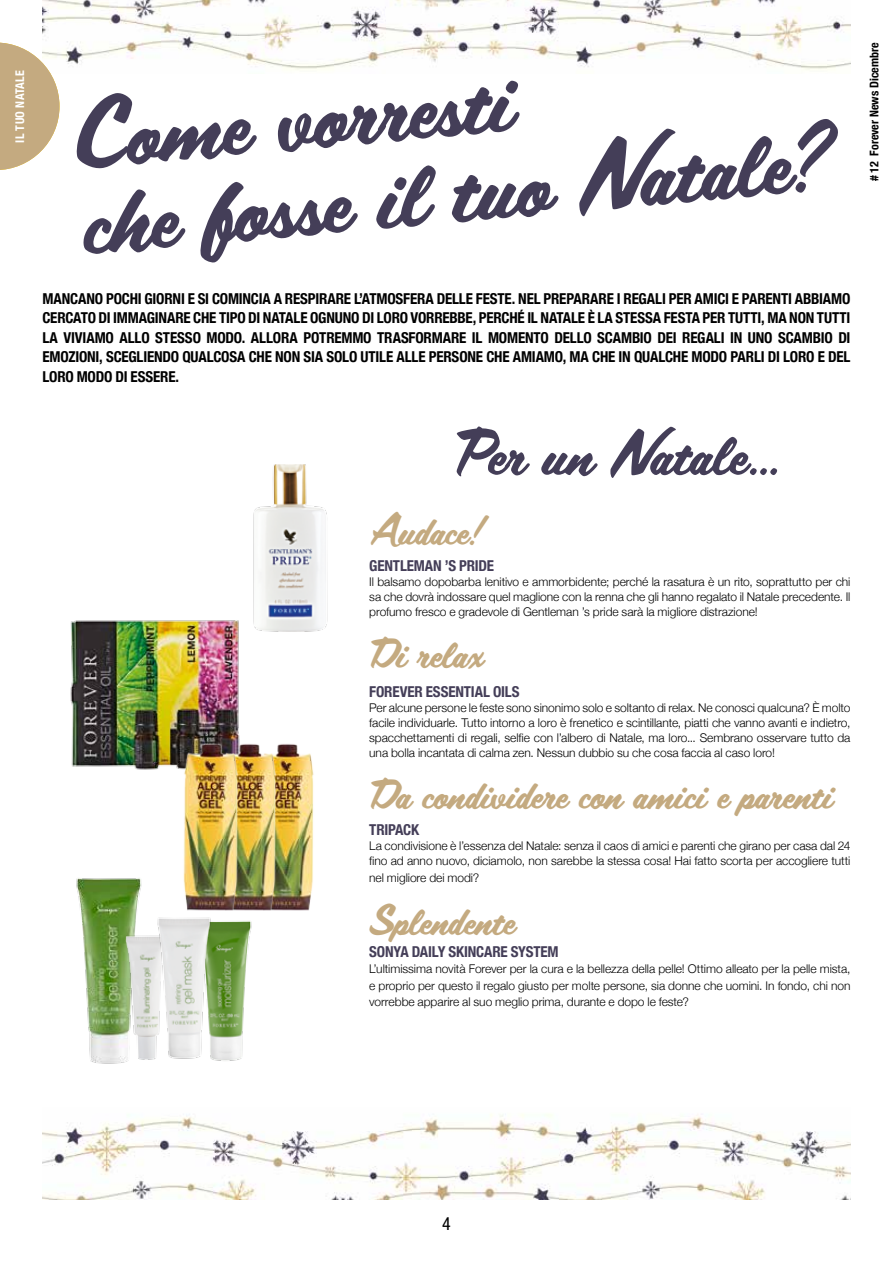
<style>
.page{position:relative;width:893px;height:1263px;background:#fff}
.page>*{position:absolute;margin:0;border:0;box-sizing:border-box;transform-origin:0 0}
.t1{font:88.95px/86.4px "Scriptorama Tradeshow JF";color:#443e58}
.t2{font:57px "Scriptorama Tradeshow JF";letter-spacing:-.01em;color:#443e58}
.t3{font:37.5px "Scriptorama Tradeshow JF";letter-spacing:-.015em;color:#c4aa80}
.t4{font:condensed 18px "Helvetica Neue";color:#000}
.t5{font:700 condensed 15px/19.5px "Helvetica Neue";letter-spacing:-.01em;color:#000;text-align:justify}
.t6{font:700 condensed 15px "Helvetica Neue";letter-spacing:-.01em;color:#443e58}
.t7{font:300 12px/15px "Helvetica Neue";letter-spacing:-.005em;color:#000;text-align:justify}
.t8{font:700 condensed 12px "Helvetica Neue";color:#000}
.t9{font:700 condensed 12px "Helvetica Neue";letter-spacing:.025em;color:#fff}
</style>
<div class="page">
<img style="left:43px;top:0;width:807px;height:70px">
<img style="left:43px;top:1114px;width:807px;height:85px">
<svg style="left:0;top:43px;width:60px;height:127px"></svg>
<img style="left:253px;top:464px;width:75px;height:167px">
<img style="left:70px;top:620px;width:170px;height:150px">
<img style="left:283px;top:744px;width:31px;height:167px">
<img style="left:245px;top:744px;width:38px;height:167px">
<img style="left:164px;top:736px;width:81px;height:164px">
<img style="left:196px;top:884px;width:62px;height:177px">
<img style="left:76px;top:878px;width:66px;height:186px">
<img style="left:115px;top:889px;width:57px;height:175px">
<img style="left:156px;top:900px;width:60px;height:164px">
<p class="t9" style="left:10px;top:143px;width:74px;rotate:-90deg">IL TUO NATALE</p>
<h1 class="t1" style="left:69px;top:90px;width:764px;rotate:-5deg">Come vorresti<br>che fosse il tuo Natale?</h1>
<p class="t5" style="left:42px;top:287px;width:809px">MANCANO POCHI GIORNI E SI COMINCIA A RESPIRARE L’ATMOSFERA DELLE FESTE. NEL PREPARARE I REGALI PER AMICI E PARENTI ABBIAMO CERCATO DI IMMAGINARE CHE TIPO DI NATALE OGNUNO DI LORO VORREBBE, PERCHÉ IL NATALE È LA STESSA FESTA PER TUTTI, MA NON TUTTI LA VIVIAMO ALLO STESSO MODO. ALLORA POTREMMO TRASFORMARE IL MOMENTO DELLO SCAMBIO DEI REGALI IN UNO SCAMBIO DI EMOZIONI, SCEGLIENDO QUALCOSA CHE NON SIA SOLO UTILE ALLE PERSONE CHE AMIAMO, MA CHE IN QUALCHE MODO PARLI DI LORO E DEL LORO MODO DI ESSERE.</p>
<h2 class="t2" style="left:455px;top:414px;width:329px">Per un Natale...</h2>
<h3 class="t3" style="left:369px;top:504px;width:122px">Audace!</h3>
<p class="t6" style="left:369px;top:553px;width:126px">GENTLEMAN ’S PRIDE</p>
<p class="t7" style="left:369px;top:573px;width:483px">Il balsamo dopobarba lenitivo e ammorbidente; perché la rasatura è un rito, soprattutto per chi sa che dovrà indossare quel maglione con la renna che gli hanno regalato il Natale precedente. Il profumo fresco e gradevole di Gentleman ’s pride sarà la migliore distrazione!</p>
<h3 class="t3" style="left:369px;top:628px;width:115px">Di relax</h3>
<p class="t6" style="left:369px;top:679px;width:152px">FOREVER ESSENTIAL OILS</p>
<p class="t7" style="left:369px;top:700px;width:483px">Per alcune persone le feste sono sinonimo solo e soltanto di relax. Ne conosci qualcuna? È molto facile individuarle. Tutto intorno a loro è frenetico e scintillante, piatti che vanno avanti e indietro, spacchettamenti di regali, selfie con l’albero di Natale, ma loro... Sembrano osservare tutto da una bolla incantata di calma zen. Nessun dubbio su che cosa faccia al caso loro!</p>
<h3 class="t3" style="left:369px;top:769px;width:464px">Da condividere con amici e parenti</h3>
<p class="t6" style="left:369px;top:817px;width:51px">TRIPACK</p>
<p class="t7" style="left:369px;top:838px;width:483px">La condivisione è l’essenza del Natale: senza il caos di amici e parenti che girano per casa dal 24 fino ad anno nuovo, diciamolo, non sarebbe la stessa cosa! Hai fatto scorta per accogliere tutti</p>
<p class="t7" style="left:369px;top:869px;width:112px">nel migliore dei modi?</p>
<h3 class="t3" style="left:369px;top:895px;width:147px">Splendente</h3>
<p class="t6" style="left:369px;top:939px;width:191px">SONYA DAILY SKINCARE SYSTEM</p>
<p class="t7" style="left:369px;top:960px;width:483px;line-height:16.5px">L’ultimissima novità Forever per la cura e la bellezza della pelle! Ottimo alleato per la pelle mista, e proprio per questo il regalo giusto per molte persone, sia donne che uomini. In fondo, chi non vorrebbe apparire al suo meglio prima, durante e dopo le feste?</p>
<p class="t8" style="left:864px;top:181px;width:140px;rotate:-90deg"># 12 Forever News Dicembre</p>
<h3 class="t4" style="left:442px;top:1213px;width:10px">4</h3>
</div>
